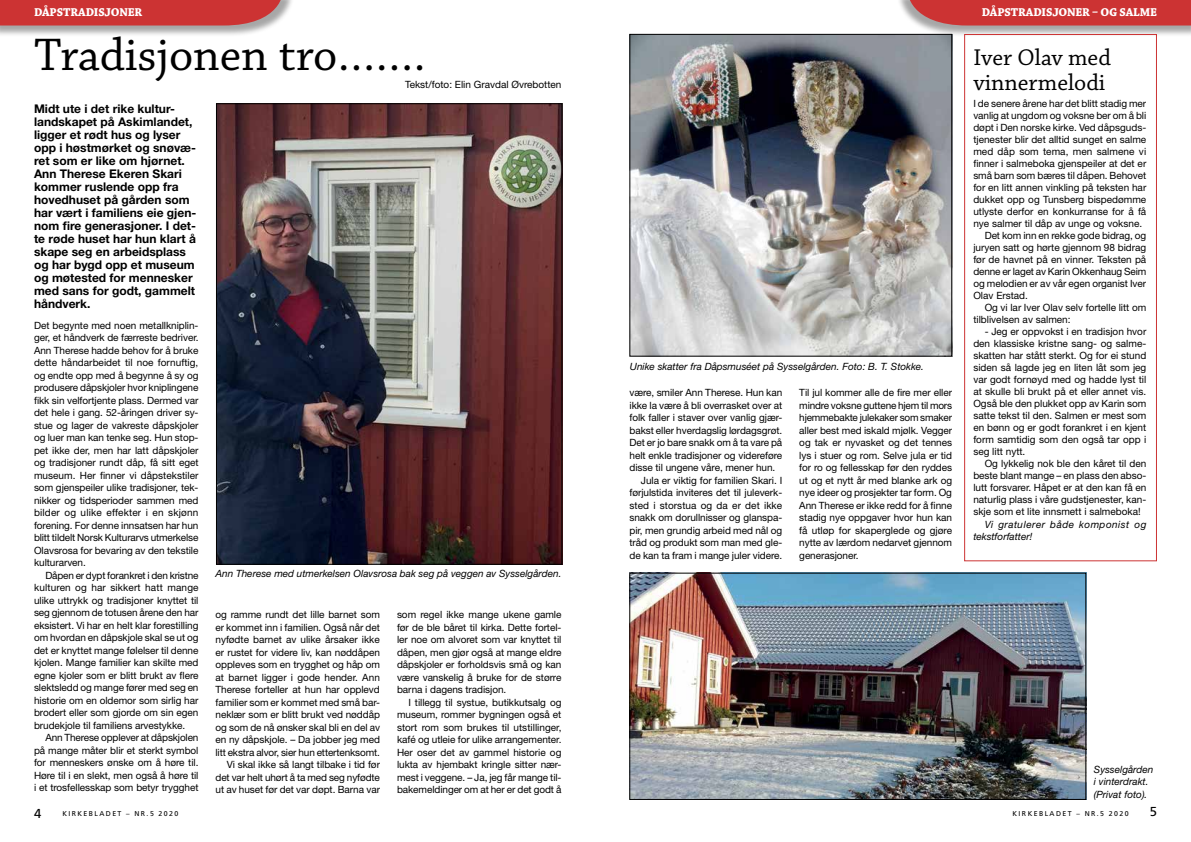
<style>
.page{position:relative;width:1191px;height:842px;background:#fff}
.page>*{position:absolute;margin:0;border:0;box-sizing:border-box;transform-origin:0 0}
.t1{font:48px "Chaparral Pro";color:#000}
.t2{font:24px/25px "Chaparral Pro";color:#000}
.t3{font:13px "Frutiger LT";color:#000}
.t4{font:700 12px/13px "Helvetica Neue LT";color:#000}
.t5{font:700 12px "Chaparral Pro";letter-spacing:-.015em;color:#fff}
.t6{font:10px/12.5px "Helvetica Neue LT";letter-spacing:-.005em;color:#000;text-align:justify}
.t7{font:italic 10px/12.5px "Helvetica Neue LT";color:#000}
.t8{font:italic 10px/12.5px "Helvetica Neue LT";letter-spacing:.045em;color:#000}
.t9{font:7px "Frutiger LT";letter-spacing:.2em;color:#000}
</style>
<div class="page">
<div style="left:896px;top:0;width:295px;height:37px;background:#000;opacity:.35"></div>
<svg style="left:907px;top:0;width:284px;height:26px;background:#ca3d3d"></svg>
<div style="left:0;top:0;width:294px;height:37px;background:#000;opacity:.35"></div>
<svg style="left:0;top:0;width:283px;height:26px;background:#ca3c3c"></svg>
<img style="left:218px;top:105px;width:342px;height:457px">
<div style="left:216px;top:103px;width:346px;height:461px;border:1px solid #000"></div>
<img style="left:631px;top:575px;width:453px;height:223px">
<div style="left:629px;top:573px;width:457px;height:227px;border:1px solid #000"></div>
<img style="left:631px;top:36px;width:319px;height:318px">
<div style="left:629px;top:34px;width:323px;height:322px;border:1px solid #000"></div>
<div style="left:964px;top:34px;width:193px;height:527px;border:1px solid #c33"></div>
<p class="t5" style="left:34px;top:5px;width:110px">DÅPSTRADISJONER</p>
<p class="t5" style="left:981px;top:5px;width:177px">DÅPSTRADISJONER – OG SALME</p>
<h1 class="t1" style="left:34px;top:28px;width:393px">Tradisjonen tro…….</h1>
<p class="t6" style="left:405px;top:78px;width:158px">Tekst/foto: Elin Gravdal Øvrebotten</p>
<p class="t4" style="left:34px;top:102px;width:164px">Midt ute i det rike kultur&shy;landskapet på Askimlandet, ligger et rødt hus og lyser opp i høstmørket og snøvæ&shy;ret som er like om hjørnet.<br>Ann Therese Ekeren Skari kommer ruslende opp fra hovedhuset på gården som har vært i familiens eie gjen&shy;nom fire generasjoner. I det&shy;te røde huset har hun klart å skape seg en arbeidsplass og har bygd opp et museum og møtested for mennesker med sans for godt, gammelt håndverk.</p>
<p class="t6" style="left:34px;top:319px;width:166px">Det begynte med noen metallkniplin&shy;ger, et håndverk de færreste bedriver.<br>Ann Therese hadde behov for å bruke dette håndarbeidet til noe fornuftig, og endte opp med å begynne å sy og produsere dåpskjoler hvor kniplingene fikk sin velfortjente plass. Dermed var det hele i gang. 52-åringen driver sy&shy;stue og lager de vakreste dåpskjoler og luer man kan tenke seg. Hun stop&shy;pet ikke der, men har latt dåpskjoler og tradisjoner rundt dåp, få sitt eget museum. Her finner vi dåpstekstiler som gjenspeiler ulike tradisjoner, tek&shy;nikker og tidsperioder sammen med bilder og ulike effekter i en skjønn forening. For denne innsatsen har hun blitt tildelt Norsk Kulturarvs utmerkelse Olavsrosa for bevaring av den tekstile kulturarven.</p>
<p class="t6" style="left:34px;top:569px;width:166px;text-indent:11px">Dåpen er dypt forankret i den kristne kulturen og har sikkert hatt mange ulike uttrykk og tradisjoner knyttet til seg gjennom de totusen årene den har eksistert. Vi har en helt klar forestilling om hvordan en dåpskjole skal se ut og det er knyttet mange følelser til denne kjolen. Mange familier kan skilte med egne kjoler som er blitt brukt av flere slektsledd og mange fører med seg en historie om en oldemor som sirlig har brodert eller som gjorde om sin egen brudekjole til familiens arvestykke.</p>
<p class="t6" style="left:34px;top:731px;width:166px;text-indent:11px">Ann Therese opplever at dåpskjolen på mange måter blir et sterkt symbol for menneskers ønske om å høre til.<br>Høre til i en slekt, men også å høre til i et trosfellesskap som betyr trygghet</p>
<p class="t7" style="left:215px;top:567px;width:347px">Ann Therese med utmerkelsen Olavsrosa bak seg på veggen av Sysselgården.</p>
<p class="t6" style="left:215px;top:608px;width:166px;text-align:right">og ramme rundt det lille barnet som er kommet inn i familien. Også når det nyfødte barnet av ulike årsaker ikke er rustet for videre liv, kan nøddåpen oppleves som en trygghet og håp om at barnet ligger i gode hender. Ann Therese forteller at hun har opplevd familier som er kommet med små bar&shy;neklær som er blitt brukt ved nøddåp og som de nå ønsker skal bli en del av en ny dåpskjole. – Da jobber jeg med litt ekstra alvor, sier hun ettertenksomt.<br>Vi skal ikke så langt tilbake i tid før det var helt uhørt å ta med seg nyfødte ut av huset før det var døpt. Barna var</p>
<p class="t6" style="left:397px;top:608px;width:166px">som regel ikke mange ukene gamle før de ble båret til kirka. Dette fortel&shy;ler noe om alvoret som var knyttet til dåpen, men gjør også at mange eldre dåpskjoler er forholdsvis små og kan være vanskelig å bruke for de større barna i dagens tradisjon.</p>
<p class="t6" style="left:397px;top:696px;width:166px;text-indent:11px">I tillegg til systue, butikkutsalg og museum, rommer bygningen også et stort rom som brukes til utstillinger, kafé og utleie for ulike arrangementer.<br>Her oser det av gammel historie og lukta av hjembakt kringle sitter nær&shy;mest i veggene. – Ja, jeg får mange til&shy;bakemeldinger om at her er det godt å</p>
<p class="t7" style="left:630px;top:360px;width:296px">Unike skatter fra Dåpsmuséet på Sysselgården. Foto: B. T. Stokke.</p>
<p class="t6" style="left:629px;top:386px;width:154px">være, smiler Ann Therese. Hun kan</p>
<p class="t6" style="left:629px;top:399px;width:154px">ikke la være å bli overrasket over at</p>
<p class="t6" style="left:629px;top:411px;width:154px">folk faller i staver over vanlig gjær-</p>
<p class="t6" style="left:629px;top:424px;width:154px">bakst eller hverdagslig lørdagsgrøt.</p>
<p class="t6" style="left:629px;top:436px;width:154px">Det er jo bare snakk om å ta vare på</p>
<p class="t6" style="left:629px;top:449px;width:154px">helt enkle tradisjoner og videreføre</p>
<p class="t6" style="left:629px;top:461px;width:147px">disse til ungene våre, mener hun.</p>
<p class="t6" style="left:641px;top:474px;width:143px">Jula er viktig for familien Skari. I</p>
<p class="t6" style="left:629px;top:486px;width:154px">førjulstida inviteres det til juleverk-</p>
<p class="t6" style="left:629px;top:499px;width:154px">sted i storstua og da er det ikke</p>
<p class="t6" style="left:629px;top:511px;width:154px">snakk om dorullnisser og glanspa-</p>
<p class="t6" style="left:629px;top:524px;width:154px">pir, men grundig arbeid med nål og</p>
<p class="t6" style="left:629px;top:536px;width:154px">tråd og produkt som man med gle-</p>
<p class="t6" style="left:629px;top:549px;width:154px">de kan ta fram i mange juler videre.</p>
<p class="t6" style="left:799px;top:386px;width:154px">Til jul kommer alle de fire mer eller mindre voksne guttene hjem til mors hjemmebakte julekaker som smaker aller best med iskald mjølk. Vegger og tak er nyvasket og det tennes lys i stuer og rom. Selve jula er tid for ro og fellesskap før den ryddes ut og et nytt år med blanke ark og nye ideer og prosjekter tar form. Og Ann Therese er ikke redd for å finne stadig nye oppgaver hvor hun kan få utløp for skaperglede og gjøre nytte av lærdom nedarvet gjennom generasjoner.</p>
<h2 class="t2" style="left:973px;top:45px;width:139px">Iver Olav med vinnermelodi</h2>
<p class="t6" style="left:973px;top:97px;width:174px">I de senere årene har det blitt stadig mer</p>
<p class="t6" style="left:973px;top:109px;width:174px">vanlig at ungdom og voksne ber om å bli</p>
<p class="t6" style="left:973px;top:121px;width:174px">døpt i Den norske kirke. Ved dåpsguds-</p>
<p class="t6" style="left:973px;top:133px;width:174px">tjenester blir det alltid sunget en salme</p>
<p class="t6" style="left:973px;top:145px;width:174px">med dåp som tema, men salmene vi</p>
<p class="t6" style="left:973px;top:157px;width:174px">finner i salmeboka gjenspeiler at det er</p>
<p class="t6" style="left:973px;top:169px;width:174px">små barn som bæres til dåpen. Behovet</p>
<p class="t6" style="left:973px;top:181px;width:174px">for en litt annen vinkling på teksten har</p>
<p class="t6" style="left:973px;top:193px;width:174px">dukket opp og Tunsberg bispedømme</p>
<p class="t6" style="left:973px;top:205px;width:174px">utlyste derfor en konkurranse for å få</p>
<p class="t6" style="left:973px;top:217px;width:170px">nye salmer til dåp av unge og voksne.</p>
<p class="t6" style="left:984px;top:229px;width:163px">Det kom inn en rekke gode bidrag, og</p>
<p class="t6" style="left:973px;top:241px;width:174px">juryen satt og hørte gjennom 98 bidrag</p>
<p class="t6" style="left:973px;top:253px;width:174px">før de havnet på en vinner. Teksten på</p>
<p class="t6" style="left:973px;top:265px;width:174px">denne er laget av Karin Okkenhaug Seim</p>
<p class="t6" style="left:973px;top:277px;width:174px">og melodien er av vår egen organist Iver</p>
<p class="t6" style="left:973px;top:289px;width:56px">Olav Erstad.</p>
<p class="t6" style="left:984px;top:301px;width:163px">Og vi lar Iver Olav selv fortelle litt om</p>
<p class="t6" style="left:973px;top:313px;width:99px">tilblivelsen av salmen:</p>
<p class="t6" style="left:973px;top:326px;width:174px;line-height:12px;text-indent:11px">- Jeg er oppvokst i en tradisjon hvor den klassiske kristne sang- og salme&shy;skatten har stått sterkt. Og for ei stund siden så lagde jeg en liten låt som jeg var godt fornøyd med og hadde lyst til at skulle bli brukt på et eller annet vis.<br>Også ble den plukket opp av Karin som satte tekst til den. Salmen er mest som en bønn og er godt forankret i en kjent form samtidig som den også tar opp i seg litt nytt.</p>
<p class="t6" style="left:973px;top:458px;width:174px;line-height:12px;text-indent:11px">Og lykkelig nok ble den kåret til den beste blant mange – en plass den abso&shy;lutt forsvarer. Håpet er at den kan få en naturlig plass i våre gudstjenester, kan&shy;skje som et lite innsmett i salmeboka!</p>
<p class="t8" style="left:973px;top:518px;width:174px;text-indent:11px">Vi gratulerer både komponist og tekstforfatter!</p>
<p class="t7" style="left:1093px;top:762px;width:61px">Sysselgården i vinterdrakt. (Privat foto).</p>
<h3 class="t3" style="left:34px;top:806px;width:9px">4</h3>
<p class="t9" style="left:62px;top:809px;width:117px">KIRKEBLADET – NR.5 2020</p>
<p class="t9" style="left:1012px;top:809px;width:117px">KIRKEBLADET – NR.5 2020</p>
<h3 class="t3" style="left:1149px;top:804px;width:9px">5</h3>
</div>
